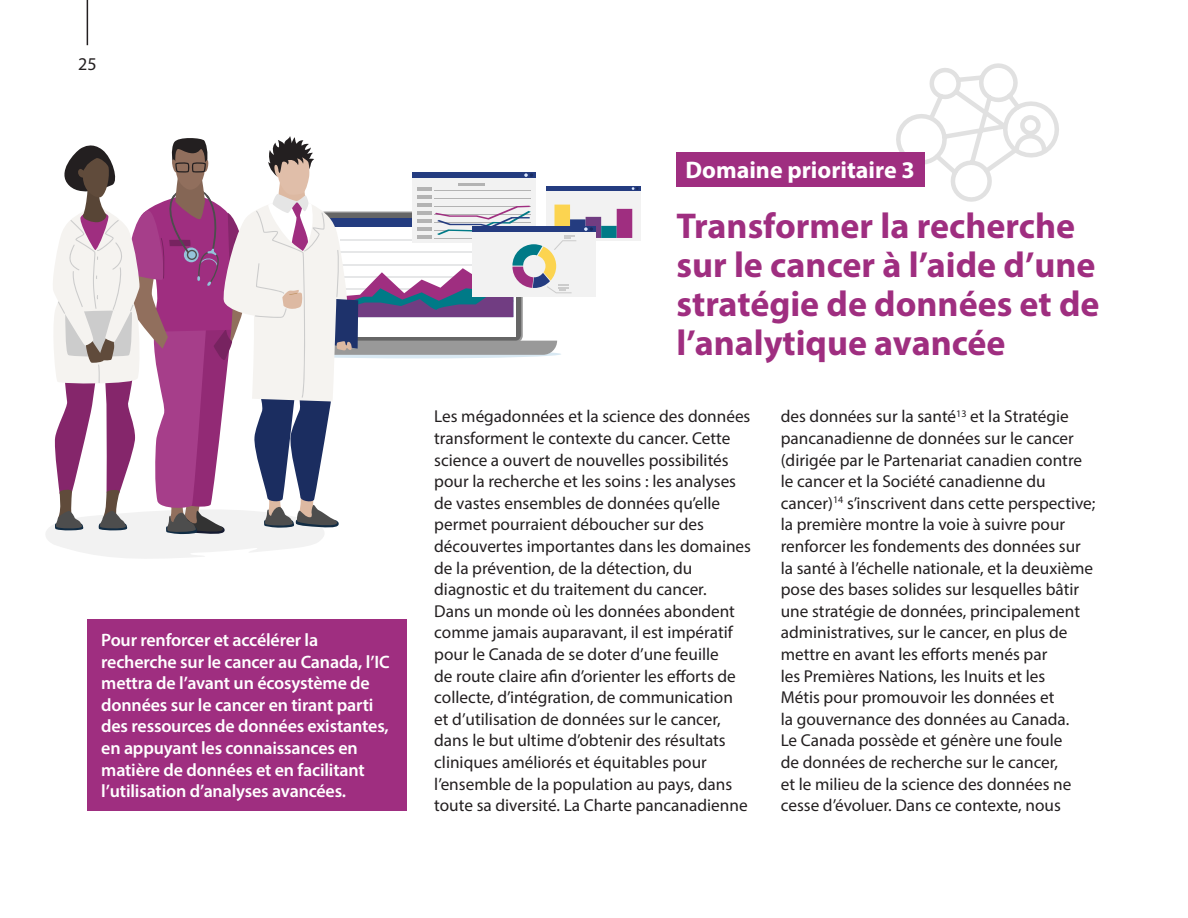
<style>
.page{position:relative;width:1188px;height:918px;background:#fff}
.page>*{position:absolute;margin:0;border:0;box-sizing:border-box;transform-origin:0 0}
.t1{font:700 36px/39px "Myriad Pro";color:#9f2e80}
.t2{font:700 24px "Myriad Pro";color:#fff}
.t3{font:600 18px/21.6px "Myriad Pro";letter-spacing:-.01em;color:#fff}
.t4{font:18px "Myriad Pro";color:#231f20}
.t5{font:17.25px/21.6px "Myriad Pro";color:#231f20}
</style>
<div class="page">
<svg style="left:893px;top:63px;width:166px;height:139px"></svg>
<div style="left:88px;top:619px;width:319px;height:192px;background:#9f2e80"></div>
<div style="left:546px;top:187px;width:94px;height:53px;background:#f2f2f2"></div>
<hr style="left:546px;top:187px;width:94px;height:4px;background:#243c80">
<svg style="left:632px;top:187px;width:7px;height:3px"></svg>
<div style="left:570px;top:219px;width:16px;height:19px;background:#243c80"></div>
<div style="left:586px;top:217px;width:15px;height:21px;background:#713d82"></div>
<div style="left:601px;top:226px;width:16px;height:12px;background:#007a87"></div>
<div style="left:617px;top:209px;width:15px;height:29px;background:#9f2e80"></div>
<div style="left:472px;top:227px;width:124px;height:70px;background:#f2f2f2"></div>
<div style="left:472px;top:227px;width:124px;height:5px;background:#243c80"></div>
<svg style="left:584px;top:227px;width:9px;height:4px"></svg>
<svg style="left:46px;top:136px;width:530px;height:423px"></svg>
<div style="left:676px;top:153px;width:250px;height:34px;background:#9f2e80"></div>
<hr style="left:87px;top:0;width:1px;height:45px;background:#231f20">
<p class="t4" style="left:78px;top:53px;width:20px">25</p>
<p class="t3" style="left:101px;top:629px;width:290px">Pour renforcer et accélérer la recherche sur le cancer au Canada, l’IC mettra de l’avant un écosystème de données sur le cancer en tirant parti des ressources de données existantes, en appuyant les connaissances en matière de données et en facilitant l’utilisation d’analyses avancées.</p>
<h2 class="t2" style="left:686px;top:154px;width:231px">Domaine prioritaire 3</h2>
<h1 class="t1" style="left:676px;top:205px;width:425px">Transformer la recherche sur le cancer à l’aide d’une stratégie de données et de l’analytique avancée</h1>
<p class="t5" style="left:434px;top:406px;width:318px">Les mégadonnées et la science des données transforment le contexte du cancer. Cette science a ouvert de nouvelles possibilités pour la recherche et les soins : les analyses de vastes ensembles de données qu’elle permet pourraient déboucher sur des découvertes importantes dans les domaines de la prévention, de la détection, du diagnostic et du traitement du cancer.<br>Dans un monde où les données abondent comme jamais auparavant, il est impératif pour le Canada de se doter d’une feuille<br>de route claire afin d’orienter les efforts de collecte, d’intégration, de communication et d’utilisation de données sur le cancer, dans le but ultime d’obtenir des résultats cliniques améliorés et équitables pour l’ensemble de la population au pays, dans toute sa diversité. La Charte pancanadienne</p>
<p class="t5" style="left:781px;top:405px;width:316px">des données sur la santé<sup>13</sup> et la Stratégie pancanadienne de données sur le cancer (dirigée par le Partenariat canadien contre le cancer et la Société canadienne du cancer)<sup>14</sup> s’inscrivent dans cette perspective; la première montre la voie à suivre pour renforcer les fondements des données sur la santé à l’échelle nationale, et la deuxième pose des bases solides sur lesquelles bâtir une stratégie de données, principalement administratives, sur le cancer, en plus de mettre en avant les efforts menés par<br>les Premières Nations, les Inuits et les<br>Métis pour promouvoir les données et<br>la gouvernance des données au Canada.<br>Le Canada possède et génère une foule<br>de données de recherche sur le cancer,<br>et le milieu de la science des données ne cesse d’évoluer. Dans ce contexte, nous</p>
</div>
